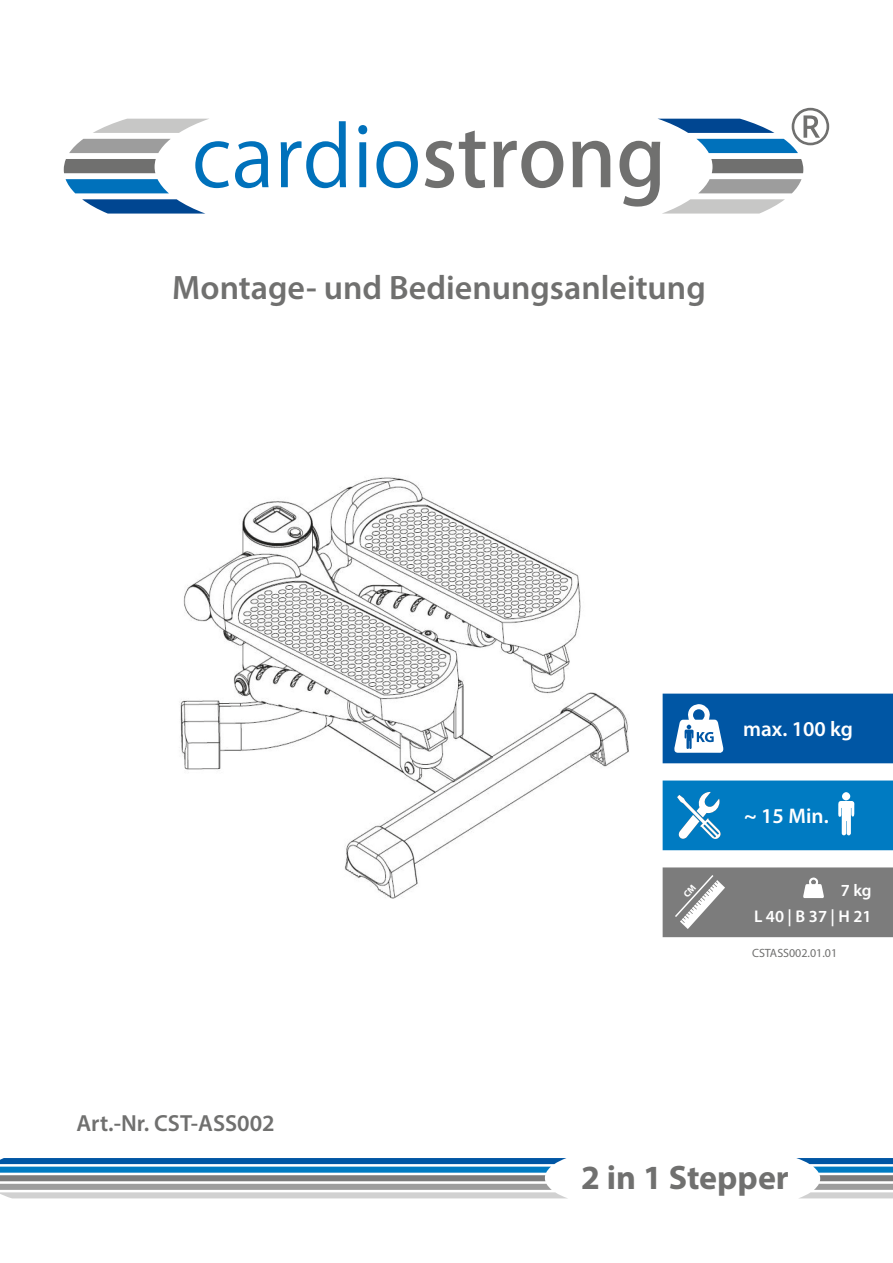
<style>
.page{position:relative;width:893px;height:1263px;background:#fff}
.page>*{position:absolute;margin:0;border:0;box-sizing:border-box;transform-origin:0 0}
.cardiostrong_Footer{font:700 34.05px "Myriad Pro";color:#70706f}
.Ü_Normal{font:600 33.9px "Myriad Pro";color:#70706f}
.Einf__Abs{font:600 23.4px "Myriad Pro";color:#70706f}
.Einf__Abs-2{font:600 21.15px "Myriad Pro";color:#fff}
.Einf__Abs-3{font:600 16.95px "Myriad Pro";color:#fff}
.t1{font:12px "Myriad Pro";color:#70706f}
</style>
<div class="page">
<img style="left:180px;top:477px;width:449px;height:422px">
<svg style="left:93px;top:119px;width:115px;height:14px"></svg>
<svg style="left:69px;top:139px;width:102px;height:14px"></svg>
<svg style="left:64px;top:159px;width:92px;height:14px"></svg>
<svg style="left:66px;top:179px;width:103px;height:14px"></svg>
<svg style="left:82px;top:199px;width:123px;height:15px"></svg>
<svg style="left:195px;top:141px;width:34px;height:47px"></svg>
<svg style="left:235px;top:141px;width:34px;height:47px"></svg>
<svg style="left:281px;top:121px;width:65px;height:67px"></svg>
<svg style="left:358px;top:125px;width:9px;height:62px"></svg>
<svg style="left:376px;top:141px;width:42px;height:47px"></svg>
<svg style="left:425px;top:131px;width:61px;height:57px"></svg>
<svg style="left:494px;top:141px;width:69px;height:47px"></svg>
<svg style="left:572px;top:141px;width:38px;height:46px"></svg>
<svg style="left:619px;top:108px;width:210px;height:106px"></svg>
<svg style="left:796px;top:1158px;width:97px;height:40px"></svg>
<svg style="left:0;top:1158px;width:567px;height:40px"></svg>
<div style="left:663px;top:694px;width:230px;height:69px;background:#0056a4"></div>
<div style="left:663px;top:780px;width:230px;height:70px;background:#007bc2"></div>
<div style="left:663px;top:867px;width:230px;height:70px;background:#7c7c7c"></div>
<svg style="left:674px;top:704px;width:49px;height:49px"></svg>
<svg style="left:677px;top:792px;width:44px;height:47px"></svg>
<svg style="left:803px;top:877px;width:21px;height:21px"></svg>
<svg style="left:838px;top:792px;width:16px;height:43px"></svg>
<svg style="left:675px;top:875px;width:50px;height:54px"></svg>
<p class="Ü_Normal" style="left:172px;top:266px;width:535px">Montage- und Bedienungsanleitung</p>
<p class="Einf__Abs" style="left:77px;top:1108px;width:200px">Art.-Nr. CST-ASS002</p>
<p class="Einf__Abs-2" style="left:743px;top:716px;width:111px">max. 100 kg</p>
<p class="Einf__Abs-2" style="left:744px;top:803px;width:86px">~ 15 Min.</p>
<p class="Einf__Abs-3" style="left:841px;top:880px;width:32px">7 kg</p>
<p class="Einf__Abs-3" style="left:754px;top:906px;width:119px">L 40 | B 37 | H 21</p>
<p class="t1" style="left:752px;top:946px;width:87px">CSTASS002.01.01</p>
<p class="cardiostrong_Footer" style="left:581px;top:1156px;width:209px">2 in 1 Stepper</p>
</div>
